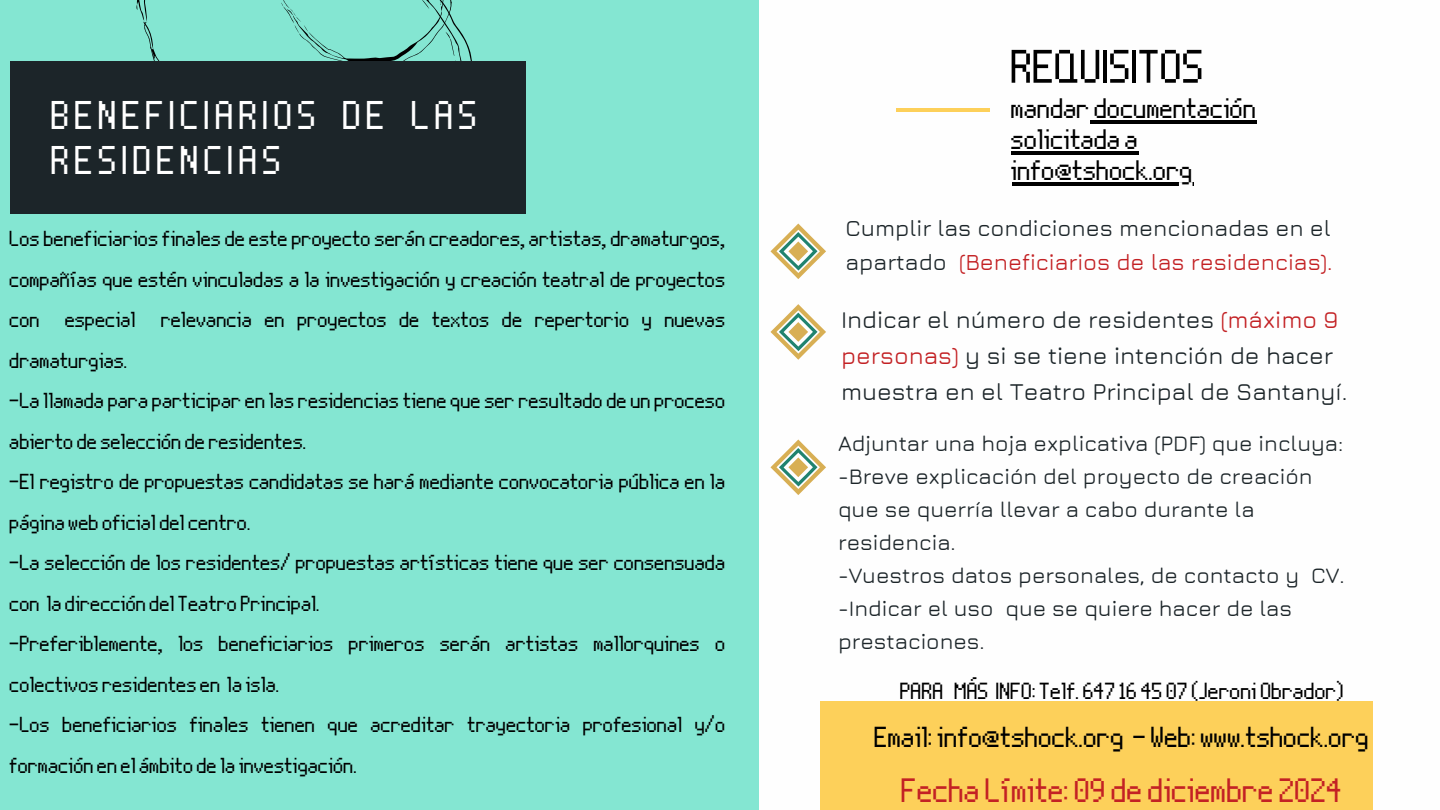
<style>
.page{position:relative;width:1440px;height:810px;background:#84e6d2}
.page>*{position:absolute;margin:0;border:0;box-sizing:border-box;transform-origin:0 0}
.t1{font:58.4px "Nine By Five NBP";color:#000}
.t2{font:49.8px/44.5px "Nine By Five NBP";letter-spacing:.1em;color:#fff}
.t3{font:42px "Nine By Five NBP";color:#c32124}
.t4{font:36px "Nine By Five NBP";color:#000}
.t5{font:35px/31.2px "Nine By Five NBP";color:#000}
.t6{font:29px "Nine By Five NBP";color:#000}
.t7{font:27px/40.5px "Nine By Five NBP";color:#000}
.t8{font:500 24px/36px "Jura";color:#1c2529}
.t9{font:500 22.8px/34.2px "Jura";color:#1c2529}
.t10{font:500 22px/33px "Jura";color:#1c2529}
.s1{color:#c32124}
</style>
<div class="page">
<div style="left:759px;top:0;width:681px;height:810px;background:#fefefe"></div>
<svg style="left:1090px;top:120px;width:5px;height:3px"></svg>
<hr style="left:1095px;top:120px;width:162px;height:3px;background:#000">
<hr style="left:1012px;top:151px;width:127px;height:3px;background:#000">
<hr style="left:1012px;top:182px;width:181px;height:4px;background:#000">
<hr style="left:897px;top:108px;width:93px;height:3px;background:#fdd05a">
<svg style="left:136px;top:0;width:336px;height:61px"></svg>
<div style="left:10px;top:61px;width:515px;height:153px;background:#1c2529"></div>
<svg style="left:771px;top:440px;width:55px;height:55px"></svg>
<svg style="left:771px;top:304px;width:55px;height:56px"></svg>
<svg style="left:771px;top:224px;width:55px;height:55px"></svg>
<div style="left:820px;top:702px;width:553px;height:108px;background:#fdd05a"></div>
<p class="t2" style="left:52px;top:93px;width:428px">BENEFICIARIOS DE LAS<br>RESIDENCIAS</p>
<p class="t7" style="left:10px;top:218px;width:717px">Los beneficiarios finales de este proyecto serán creadores, artistas, dramaturgos, compañías que estén vinculadas a la investigación y creación teatral de proyectos con especial relevancia en proyectos de textos de repertorio y nuevas dramaturgias.<br>-La llamada para participar en las residencias tiene que ser resultado de un proceso abierto de selección de residentes.<br>-El registro de propuestas candidatas se hará mediante convocatoria pública en la página web oficial del centro.<br>-La selección de los residentes/ propuestas artísticas tiene que ser consensuada con la dirección del Teatro Principal.<br>-Preferiblemente, los beneficiarios primeros serán artistas mallorquines o colectivos residentes en la isla.<br>-Los beneficiarios finales tienen que acreditar trayectoria profesional y/o formación en el ámbito de la investigación.</p>
<h2 class="t1" style="left:1012px;top:39px;width:195px">REQUISITOS</h2>
<h2 class="t5" style="left:1012px;top:92px;width:247px">mandardocumentación solicitada a</h2>
<p class="t5" style="left:1012px;top:155px;width:183px">info@tshock.org</p>
<p class="t9" style="left:845px;top:210px;width:489px">Cumplir las condiciones mencionadas en el apartado <span class="s1">(Beneficiarios de las residencias).</span></p>
<p class="t8" style="left:841px;top:301px;width:508px">Indicar el número de residentes <span class="s1">(máximo 9 personas)</span> y si se tiene intención de hacer muestra en el Teatro Principal de Santanyí.</p>
<p class="t10" style="left:838px;top:426px;width:507px">Adjuntar una hoja explicativa (PDF) que incluya:</p>
<p class="t10" style="left:838px;top:459px;width:476px">-Breve explicación del proyecto de creación que se querría llevar a cabo durante la residencia.</p>
<p class="t10" style="left:838px;top:558px;width:508px">-Vuestros datos personales, de contacto y CV.</p>
<p class="t10" style="left:838px;top:591px;width:455px">-Indicar el uso que se quiere hacer de las prestaciones.</p>
<p class="t6" style="left:900px;top:677px;width:445px">PARA MÁS INFO:Telf.647164507(JeroniObrador)</p>
<p class="t4" style="left:875px;top:720px;width:496px">Email: info@tshock.org -Web:www.tshock.org</p>
<p class="t3" style="left:902px;top:771px;width:442px">FechaLímite:09dediciembre2024</p>
</div>
